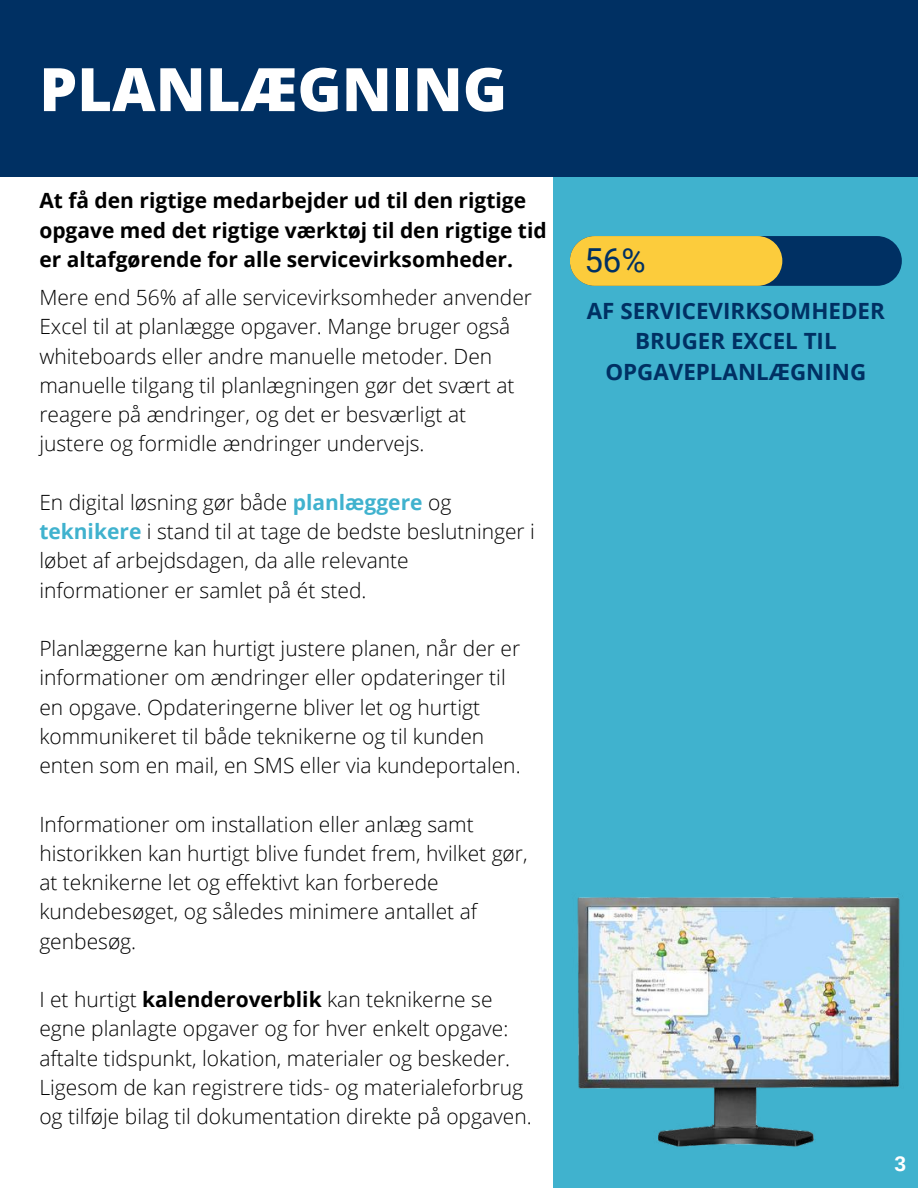
<style>
.page{position:relative;width:918px;height:1188px;background:#fff}
.page>*{position:absolute;margin:0;border:0;box-sizing:border-box;transform-origin:0 0}
.t1{font:800 60px "Open Sans";color:#fff}
.t2{font:33px "Roboto";color:#003063}
.t3{font:700 22.35px/30.3px "Open Sans";color:#003063;text-align:center}
.t4{font:300 21px/29.2px "Open Sans";color:#000}
.t5{font:700 21px/29.2px "Open Sans";color:#000}
.t6{font:700 21px "Arimo";color:#fff}
.s1{font-weight:700;color:#40b2ce}
.s2{font-weight:700}
</style>
<div class="page">
<div style="left:554px;top:0;width:364px;height:1188px;background:#40b2ce"></div>
<div style="left:0;top:0;width:918px;height:177px;background:#003063"></div>
<img style="left:577px;top:895px;width:323px;height:252px">
<div style="left:570px;top:236px;width:332px;height:50px;background:#003063;border-radius:25px"></div>
<div style="left:570px;top:236px;width:212px;height:50px;background:#fccc3c;border-radius:25px"></div>
<h1 class="t1" style="left:39px;top:47px;width:469px">PLANLÆGNING</h1>
<p class="t5" style="left:39px;top:186px;width:509px">At få den rigtige medarbejder ud til den rigtige opgave med det rigtige værktøj til den rigtige tid er altafgørende for alle servicevirksomheder.</p>
<p class="t4" style="left:39px;top:282px;width:494px">Mere end 56% af alle servicevirksomheder anvender Excel til at planlægge opgaver. Mange bruger også whiteboards eller andre manuelle metoder. Den manuelle tilgang til planlægningen gør det svært at reagere på ændringer, og det er besværligt at justere og formidle ændringer undervejs.</p>
<p class="t4" style="left:39px;top:487px;width:497px">En digital løsning gør både <span class="s1">planlæggere</span> og <span class="s1">teknikere</span> i stand til at tage de bedste beslutninger i løbet af arbejdsdagen, da alle relevante informationer er samlet på ét sted.</p>
<p class="t4" style="left:39px;top:633px;width:483px">Planlæggerne kan hurtigt justere planen, når der er informationer om ændringer eller opdateringer til en opgave. Opdateringerne bliver let og hurtigt kommunikeret til både teknikerne og til kunden enten som en mail, en SMS eller via kundeportalen.</p>
<p class="t4" style="left:39px;top:809px;width:490px">Informationer om installation eller anlæg samt historikken kan hurtigt blive fundet frem, hvilket gør, at teknikerne let og effektivt kan forberede kundebesøget, og således minimere antallet af genbesøg.</p>
<p class="t4" style="left:39px;top:984px;width:494px">I et hurtigt <span class="s2">kalenderoverblik</span> kan teknikerne se egne planlagte opgaver og for hver enkelt opgave: aftalte tidspunkt, lokation, materialer og beskeder.<br>Ligesom de kan registrere tids- og materialeforbrug og tilføje bilag til dokumentation direkte på opgaven.</p>
<h2 class="t2" style="left:584px;top:241px;width:63px">56%</h2>
<p class="t3" style="left:587px;top:295px;width:300px">AF SERVICEVIRKSOMHEDER<br>BRUGER EXCEL TIL<br>OPGAVEPLANLÆGNING</p>
<p class="t6" style="left:895px;top:1152px;width:13px">3</p>
</div>
